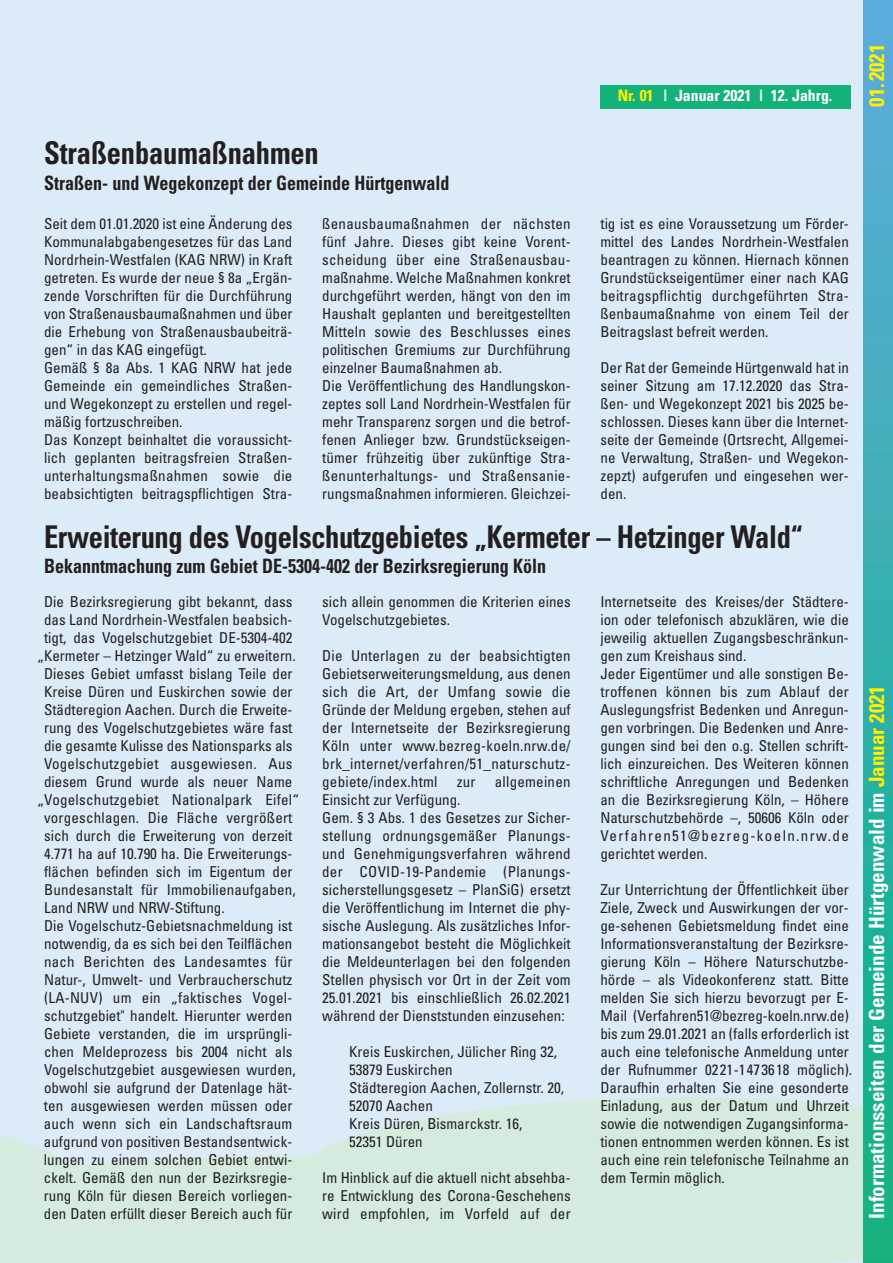
<style>
.page{position:relative;width:893px;height:1263px;background:#dbebf7}
.page>*{position:absolute;margin:0;border:0;box-sizing:border-box;transform-origin:0 0}
.t1{font:700 condensed 31.35px "Univers";letter-spacing:-.015em;color:#231f20;scale:.91 1}
.t2{font:700 condensed 21px "Univers";color:#fff}
.t3{font:700 condensed 21px "Univers";color:#fff101}
.t4{font:700 condensed 19.8px "Univers";color:#231f20;scale:.91 1}
.t5{font:700 condensed 15.75px "Univers";color:#fff}
.t6{font:condensed 15px/18px "Univers";color:#231f20}
.t7{font:condensed 15px "Univers";letter-spacing:.02em;color:#231f20}
.s1{color:#fff101}
</style>
<div class="page">
<div style="left:96px;top:1155px;width:195px;height:108px;background:#d4ebde"></div>
<svg style="left:291px;top:1097px;width:572px;height:166px;background:#d4ebe0"></svg>
<div style="left:863px;top:0;width:30px;height:1263px;background:linear-gradient(to bottom,#5eacdd,#0bb27f)"></div>
<div style="left:600px;top:85px;width:250px;height:23px;background:#13b27b"></div>
<svg style="left:0;top:1135px;width:96px;height:128px;background:#d4ebe1"></svg>
<h1 class="t1" style="left:44px;top:142px;width:303px">Straßenbaumaßnahmen</h1>
<h3 class="t4" style="left:44px;top:176px;width:447px">Straßen- und Wegekonzept der Gemeinde Hürtgenwald</h3>
<p class="t5" style="left:618px;top:90px;width:216px"><span class="s1">Nr. 01</span> | Januar 2021 | 12. Jahrg.</p>
<p class="t6" style="left:44px;top:216px;width:250px">Seit dem 01.01.2020 ist eine Änderung des Kommunalabgabengesetzes für das Land Nordrhein-Westfalen (KAG NRW) in Kraft getreten. Es wurde der neue § 8a „Ergän&shy;zende Vorschriften für die Durchführung von Straßenausbaumaßnahmen und über die Erhebung von Straßenausbaubeiträ&shy;gen“ in das KAG eingefügt.<br>Gemäß § 8a Abs. 1 KAG NRW hat jede Gemeinde ein gemeindliches Straßen&shy;und Wegekonzept zu erstellen und regel&shy;mäßig fortzuschreiben.<br>Das Konzept beinhaltet die voraussicht&shy;lich geplanten beitragsfreien Straßen&shy;unterhaltungsmaßnahmen sowie die beabsichtigten beitragspflichtigen Stra-</p>
<p class="t6" style="left:322px;top:216px;width:250px">ßenausbaumaßnahmen der nächsten fünf Jahre. Dieses gibt keine Vorent&shy;scheidung über eine Straßenausbau&shy;maßnahme. Welche Maßnahmen konkret durchgeführt werden, hängt von den im Haushalt geplanten und bereitgestellten Mitteln sowie des Beschlusses eines politischen Gremiums zur Durchführung einzelner Baumaßnahmen ab.<br>Die Veröffentlichung des Handlungskon&shy;zeptes soll Land Nordrhein-Westfalen für mehr Transparenz sorgen und die betrof&shy;fenen Anlieger bzw. Grundstückseigen&shy;tümer frühzeitig über zukünftige Stra&shy;ßenunterhaltungs- und Straßensanie&shy;rungsmaßnahmen informieren. Gleichzei-</p>
<p class="t6" style="left:600px;top:216px;width:250px;text-align:justify">tig ist es eine Voraussetzung um Förder&shy;mittel des Landes Nordrhein-Westfalen beantragen zu können. Hiernach können Grundstückseigentümer einer nach KAG beitragspflichtig durchgeführten Stra&shy;ßenbaumaßnahme von einem Teil der Beitragslast befreit werden.</p>
<p class="t6" style="left:600px;top:360px;width:250px;text-align:justify">Der Rat der Gemeinde Hürtgenwald hat in seiner Sitzung am 17.12.2020 das Stra&shy;ßen- und Wegekonzept 2021 bis 2025 be&shy;schlossen. Dieses kann über die Internet&shy;seite der Gemeinde (Ortsrecht, Allgemei&shy;ne Verwaltung, Straßen- und Wegekon&shy;zepzt) aufgerufen und eingesehen wer&shy;den.</p>
<h1 class="t1" style="left:44px;top:525px;width:836px">Erweiterung des Vogelschutzgebietes „Kermeter – Hetzinger Wald“</h1>
<h3 class="t4" style="left:44px;top:559px;width:553px">Bekanntmachung zum Gebiet DE-5304-402 der Bezirksregierung Köln</h3>
<p class="t6" style="left:44px;top:594px;width:250px">Die Bezirksregierung gibt bekannt, dass</p>
<p class="t6" style="left:44px;top:612px;width:250px">das Land Nordrhein-Westfalen beabsich-</p>
<p class="t6" style="left:44px;top:630px;width:250px">tigt, das Vogelschutzgebiet DE-5304-402</p>
<p class="t6" style="left:37px;top:648px;width:260px">„Kermeter – Hetzinger Wald“ zu erweitern.</p>
<p class="t6" style="left:44px;top:666px;width:250px">Dieses Gebiet umfasst bislang Teile der</p>
<p class="t6" style="left:44px;top:684px;width:250px">Kreise Düren und Euskirchen sowie der</p>
<p class="t6" style="left:44px;top:702px;width:250px">Städteregion Aachen. Durch die Erweite-</p>
<p class="t6" style="left:44px;top:720px;width:250px">rung des Vogelschutzgebietes wäre fast</p>
<p class="t6" style="left:44px;top:738px;width:250px">die gesamte Kulisse des Nationsparks als</p>
<p class="t7" style="left:44px;top:758px;width:250px">Vogelschutzgebiet ausgewiesen. Aus</p>
<p class="t6" style="left:44px;top:774px;width:250px">diesem Grund wurde als neuer Name</p>
<p class="t7" style="left:37px;top:794px;width:263px">„Vogelschutzgebiet Nationalpark Eifel“</p>
<p class="t6" style="left:44px;top:810px;width:250px">vorgeschlagen. Die Fläche vergrößert</p>
<p class="t6" style="left:44px;top:828px;width:250px">sich durch die Erweiterung von derzeit</p>
<p class="t6" style="left:44px;top:846px;width:250px">4.771 ha auf 10.790 ha. Die Erweiterungs-</p>
<p class="t6" style="left:44px;top:864px;width:250px">flächen befinden sich im Eigentum der</p>
<p class="t6" style="left:44px;top:882px;width:253px">Bundesanstalt für Immobilienaufgaben,</p>
<p class="t6" style="left:44px;top:900px;width:182px">Land NRW und NRW-Stiftung.</p>
<p class="t6" style="left:44px;top:918px;width:250px">Die Vogelschutz-Gebietsnachmeldung ist</p>
<p class="t6" style="left:44px;top:936px;width:250px">notwendig, da es sich bei den Teilflächen</p>
<p class="t7" style="left:44px;top:956px;width:250px">nach Berichten des Landesamtes für</p>
<p class="t6" style="left:44px;top:972px;width:250px">Natur-, Umwelt- und Verbraucherschutz</p>
<p class="t7" style="left:44px;top:992px;width:250px">(LA-NUV) um ein „faktisches Vogel-</p>
<p class="t6" style="left:44px;top:1008px;width:250px">schutzgebiet" handelt. Hierunter werden</p>
<p class="t6" style="left:44px;top:1026px;width:250px">Gebiete verstanden, die im ursprüngli-</p>
<p class="t6" style="left:44px;top:1044px;width:250px">chen Meldeprozess bis 2004 nicht als</p>
<p class="t6" style="left:44px;top:1062px;width:253px">Vogelschutzgebiet ausgewiesen wurden,</p>
<p class="t6" style="left:44px;top:1080px;width:250px">obwohl sie aufgrund der Datenlage hät-</p>
<p class="t6" style="left:44px;top:1098px;width:250px">ten ausgewiesen werden müssen oder</p>
<p class="t6" style="left:44px;top:1116px;width:250px">auch wenn sich ein Landschaftsraum</p>
<p class="t6" style="left:44px;top:1134px;width:250px">aufgrund von positiven Bestandsentwick-</p>
<p class="t6" style="left:44px;top:1152px;width:250px">lungen zu einem solchen Gebiet entwi-</p>
<p class="t6" style="left:44px;top:1170px;width:250px">ckelt. Gemäß den nun der Bezirksregie-</p>
<p class="t6" style="left:44px;top:1188px;width:250px">rung Köln für diesen Bereich vorliegen-</p>
<p class="t6" style="left:44px;top:1206px;width:250px">den Daten erfüllt dieser Bereich auch für</p>
<p class="t6" style="left:322px;top:594px;width:250px">sich allein genommen die Kriterien eines<br>Vogelschutzgebietes.</p>
<p class="t6" style="left:322px;top:648px;width:250px;text-align:justify">Die Unterlagen zu der beabsichtigten Gebietserweiterungsmeldung, aus denen sich die Art, der Umfang sowie die Gründe der Meldung ergeben, stehen auf der Internetseite der Bezirksregierung Köln unter www.bezreg-koeln.nrw.de/ brk_internet/verfahren/51_naturschutz&shy;gebiete/index.html</p>
<p class="t6" style="left:457px;top:774px;width:20px">zur</p>
<p class="t7" style="left:495px;top:776px;width:77px">allgemeinen</p>
<p class="t6" style="left:322px;top:792px;width:250px">Einsicht zur Verfügung.<br>Gem. § 3 Abs. 1 des Gesetzes zur Sicher&shy;stellung ordnungsgemäßer Planungs&shy;und Genehmigungsverfahren während der COVID-19-Pandemie (Planungs&shy;sicherstellungsgesetz – PlanSiG) ersetzt die Veröffentlichung im Internet die phy&shy;sische Auslegung. Als zusätzliches Infor&shy;mationsangebot besteht die Möglichkeit die Meldeunterlagen bei den folgenden Stellen physisch vor Ort in der Zeit vom 25.01.2021 bis einschließlich 26.02.2021 während der Dienststunden einzusehen:</p>
<p class="t6" style="left:349px;top:1044px;width:216px">Kreis Euskirchen, Jülicher Ring 32,<br>53879 Euskirchen<br>Städteregion Aachen, Zollernstr. 20,<br>52070 Aachen<br>Kreis Düren, Bismarckstr. 16,<br>52351 Düren</p>
<p class="t6" style="left:322px;top:1170px;width:250px;text-align:justify">Im Hinblick auf die aktuell nicht absehba&shy;re Entwicklung des Corona-Geschehens wird empfohlen, im Vorfeld auf der</p>
<p class="t6" style="left:600px;top:594px;width:250px">Internetseite des Kreises/der Städtere&shy;ion oder telefonisch abzuklären, wie die jeweilig aktuellen Zugangsbeschränkun&shy;gen zum Kreishaus sind.<br>Jeder Eigentümer und alle sonstigen Be&shy;troffenen können bis zum Ablauf der Auslegungsfrist Bedenken und Anregun&shy;gen vorbringen. Die Bedenken und Anre&shy;gungen sind bei den o.g. Stellen schrift&shy;lich einzureichen. Des Weiteren können schriftliche Anregungen und Bedenken an die Bezirksregierung Köln, – Höhere Naturschutzbehörde –, 50606 Köln oder Verfahren51@bezreg-koeln.nrw.de gerichtet werden.</p>
<p class="t6" style="left:600px;top:882px;width:253px">Zur Unterrichtung der Öffentlichkeit über Ziele, Zweck und Auswirkungen der vor&shy;ge-sehenen Gebietsmeldung findet eine Informationsveranstaltung der Bezirksre&shy;gierung Köln – Höhere Naturschutzbe&shy;hörde – als Videokonferenz statt. Bitte melden Sie sich hierzu bevorzugt per E-Mail (Verfahren51@bezreg-koeln.nrw.de) bis zum 29.01.2021 an (falls erforderlich ist auch eine telefonische Anmeldung unter der Rufnummer 0221-1473618 möglich).<br>Daraufhin erhalten Sie eine gesonderte Einladung, aus der Datum und Uhrzeit sowie die notwendigen Zugangsinforma&shy;tionen entnommen werden können. Es ist auch eine rein telefonische Teilnahme an dem Termin möglich.</p>
<h2 class="t3" style="left:869px;top:107px;width:64px;rotate:-90deg">01.2021</h2>
<h2 class="t2" style="left:869px;top:1219px;width:535px;rotate:-90deg">Informationsseiten der Gemeinde Hürtgenwald im <span class="s1">Januar 2021</span></h2>
</div>
